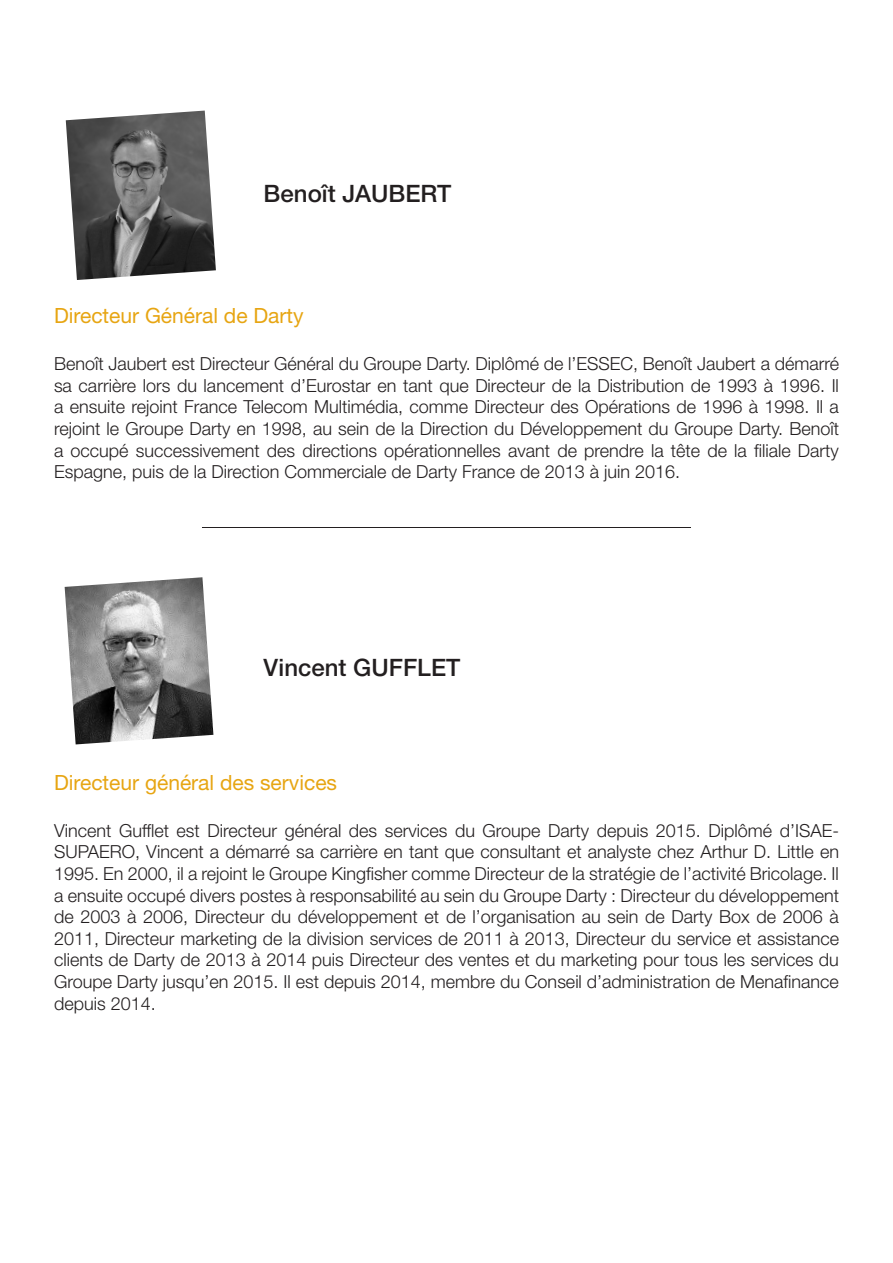
<style>
.page{position:relative;width:893px;height:1263px;background:#fff}
.page>*{position:absolute;margin:0;border:0;box-sizing:border-box;transform-origin:0 0}
.t1{font:500 24px "Helvetica Neue LT Std";color:#231f20}
.t2{font:21px "Helvetica Neue LT Std";color:#e7a512}
.t3{font:300 18px/21.6px "Helvetica Neue LT Std";color:#231f20;text-align:justify}
</style>
<div class="page">
<img style="left:65px;top:577px;width:148px;height:167px">
<img style="left:66px;top:111px;width:150px;height:169px">
<hr style="left:202px;top:527px;width:489px;height:1px;background:#231f20">
<h1 class="t1" style="left:264px;top:179px;width:189px">Benoît JAUBERT</h1>
<p class="t2" style="left:54px;top:303px;width:251px">Directeur Général de Darty</p>
<p class="t3" style="left:54px;top:353px;width:787px">Benoît Jaubert est Directeur Général du Groupe Darty. Diplômé de l’ESSEC, Benoît Jaubert a démarré sa carrière lors du lancement d’Eurostar en tant que Directeur de la Distribution de 1993 à 1996. Il a ensuite rejoint France Telecom Multimédia, comme Directeur des Opérations de 1996 à 1998. Il a rejoint le Groupe Darty en 1998, au sein de la Direction du Développement du Groupe Darty. Benoît a occupé successivement des directions opérationnelles avant de prendre la tête de la filiale Darty Espagne, puis de la Direction Commerciale de Darty France de 2013 à juin 2016.</p>
<h1 class="t1" style="left:264px;top:653px;width:198px">Vincent GUFFLET</h1>
<p class="t2" style="left:54px;top:770px;width:285px">Directeur général des services</p>
<p class="t3" style="left:54px;top:819px;width:786px">Vincent Gufflet est Directeur général des services du Groupe Darty depuis 2015. Diplômé d’ISAE-SUPAERO, Vincent a démarré sa carrière en tant que consultant et analyste chez Arthur D. Little en 1995. En 2000, il a rejoint le Groupe Kingfisher comme Directeur de la stratégie de l’activité Bricolage. Il a ensuite occupé divers postes à responsabilité au sein du Groupe Darty : Directeur du développement de 2003 à 2006, Directeur du développement et de l’organisation au sein de Darty Box de 2006 à 2011, Directeur marketing de la division services de 2011 à 2013, Directeur du service et assistance clients de Darty de 2013 à 2014 puis Directeur des ventes et du marketing pour tous les services du Groupe Darty jusqu’en 2015. Il est depuis 2014, membre du Conseil d’administration de Menafinance depuis 2014.</p>
</div>
